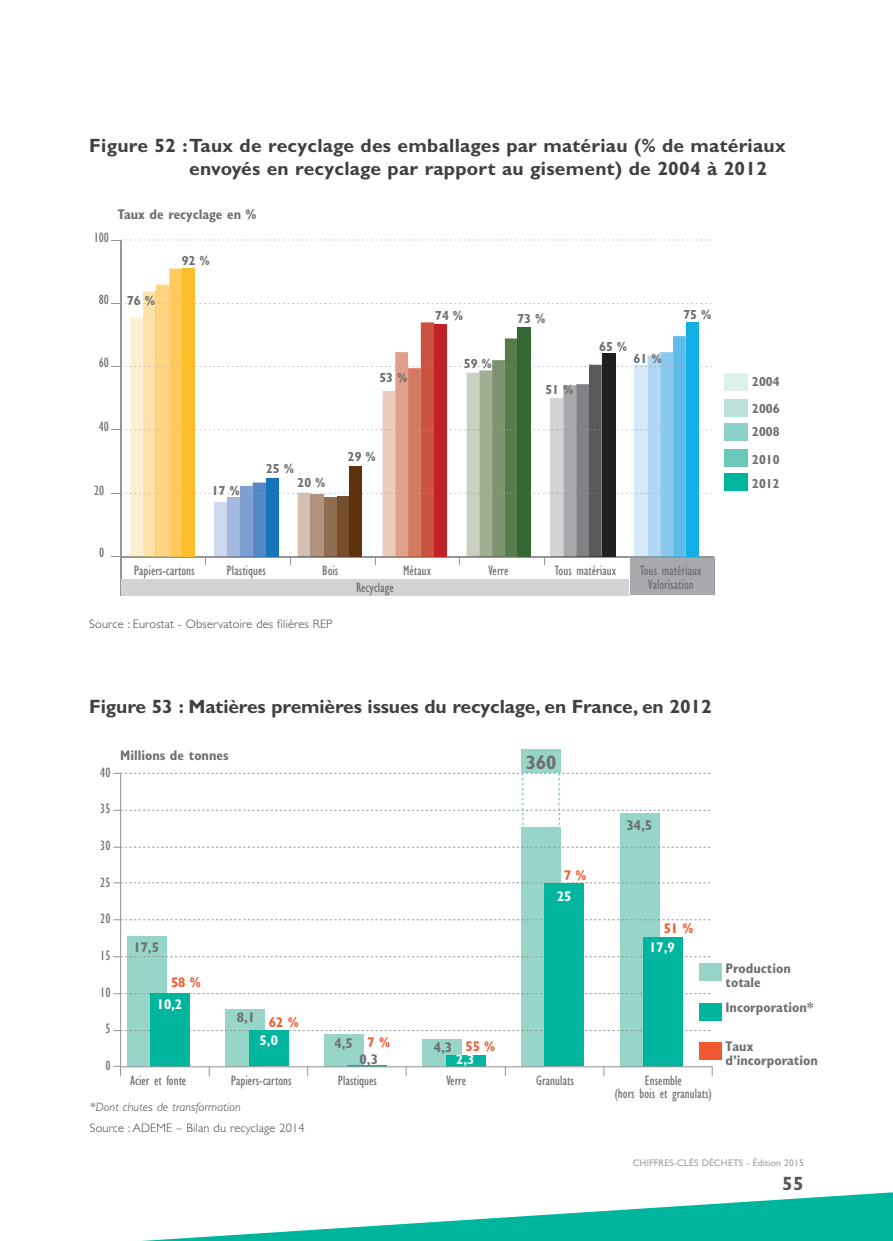
<style>
.page{position:relative;width:893px;height:1241px;background:#fff}
.page>*{position:absolute;margin:0;border:0;box-sizing:border-box;transform-origin:0 0}
.t1{font:700 condensed 19.6px "Gill Sans Std";color:#6d6e70}
.t2{font:700 19.25px/22.8px "Gill Sans Std";letter-spacing:.015em;color:#404041}
.t3{font:700 19.25px "Gill Sans Std";letter-spacing:-.005em;color:#404041}
.t4{font:700 19.25px "Gill Sans Std";color:#555658}
.t5{font:condensed 14px/14px "Gill Sans Std";color:#6d6e70;text-align:center}
.t6{font:700 condensed 14px/14px "Gill Sans Std";color:#6d6e70}
.t7{font:700 condensed 14px "Gill Sans Std";color:#fff}
.t8{font:700 condensed 14px "Gill Sans Std";color:#f15a30}
.t9{font:700 condensed 13.12px/27.3px "Gill Sans Std";color:#6d6e70}
.t10{font:300 12.25px "Gill Sans Std";letter-spacing:.015em;color:#404041}
.t11{font:italic 300 12.25px "Gill Sans Std";letter-spacing:.015em;color:#404041}
.t12{font:9.62px "Gill Sans Std";letter-spacing:.015em;color:#9d9fa1}
</style>
<div class="page">
<svg style="left:157px;top:1192px;width:736px;height:48px"></svg>
<div style="left:725px;top:373px;width:23px;height:17px;background:#dff1ed"></div>
<div style="left:725px;top:399px;width:23px;height:17px;background:#bae2da"></div>
<div style="left:725px;top:423px;width:23px;height:18px;background:#8cd1c5"></div>
<div style="left:725px;top:449px;width:23px;height:18px;background:#6dc7b8"></div>
<div style="left:725px;top:473px;width:23px;height:18px;background:#00b59e"></div>
<div style="left:629px;top:557px;width:85px;height:38px;background:#a7a9ac"></div>
<hr style="left:121px;top:556px;width:593px;height:1px;background:#939598">
<hr style="left:714px;top:557px;width:1px;height:38px;background:#939598">
<hr style="left:120px;top:240px;width:1px;height:356px;background:#939598">
<svg style="left:121px;top:240px;width:591px;height:253px"></svg>
<div style="left:121px;top:579px;width:508px;height:16px;background:#d1d3d4"></div>
<svg style="left:111px;top:268px;width:71px;height:289px"></svg>
<svg style="left:214px;top:482px;width:52px;height:75px;background:#99b4dc"></svg>
<svg style="left:383px;top:322px;width:51px;height:235px;background:#df9a89"></svg>
<svg style="left:467px;top:338px;width:51px;height:219px;background:#97a98c"></svg>
<svg style="left:544px;top:364px;width:58px;height:201px"></svg>
<svg style="left:634px;top:336px;width:52px;height:221px;background:#a3d4f1"></svg>
<svg style="left:298px;top:493px;width:51px;height:64px;background:#a58870"></svg>
<div style="left:182px;top:268px;width:13px;height:289px;background:#febe2a"></div>
<div style="left:266px;top:478px;width:13px;height:79px;background:#1674bb"></div>
<div style="left:434px;top:324px;width:13px;height:233px;background:#c12026"></div>
<div style="left:518px;top:327px;width:13px;height:230px;background:#336832"></div>
<div style="left:602px;top:353px;width:13px;height:204px;background:#231f20"></div>
<div style="left:686px;top:322px;width:13px;height:235px;background:#12aee5"></div>
<div style="left:349px;top:466px;width:13px;height:91px;background:#5d320e"></div>
<div style="left:620px;top:813px;width:39px;height:253px;background:#97d5c9"></div>
<div style="left:521px;top:827px;width:40px;height:239px;background:#97d5c9"></div>
<div style="left:521px;top:749px;width:40px;height:24px;background:#97d5c9"></div>
<div style="left:423px;top:1038px;width:39px;height:28px;background:#97d5c9"></div>
<div style="left:324px;top:1033px;width:40px;height:33px;background:#97d5c9"></div>
<div style="left:226px;top:1009px;width:39px;height:57px;background:#97d5c9"></div>
<div style="left:127px;top:936px;width:40px;height:130px;background:#97d5c9"></div>
<div style="left:699px;top:963px;width:22px;height:17px;background:#97d5c9"></div>
<div style="left:699px;top:1003px;width:22px;height:17px;background:#00b59e"></div>
<div style="left:699px;top:1042px;width:22px;height:17px;background:#f15a30"></div>
<div style="left:643px;top:936px;width:39px;height:130px;background:#00b59e"></div>
<div style="left:544px;top:883px;width:40px;height:183px;background:#00b59e"></div>
<div style="left:446px;top:1054px;width:39px;height:12px;background:#00b59e"></div>
<hr style="left:347px;top:1064px;width:40px;height:2px;background:#00b59e">
<div style="left:249px;top:1030px;width:39px;height:36px;background:#00b59e"></div>
<div style="left:150px;top:992px;width:40px;height:74px;background:#00b59e"></div>
<hr style="left:120px;top:773px;width:1px;height:293px;background:#939598">
<svg style="left:113px;top:846px;width:597px;height:1px"></svg>
<svg style="left:113px;top:882px;width:598px;height:1px"></svg>
<svg style="left:113px;top:919px;width:598px;height:1px"></svg>
<svg style="left:113px;top:956px;width:598px;height:1px"></svg>
<svg style="left:113px;top:993px;width:598px;height:1px"></svg>
<svg style="left:113px;top:1030px;width:598px;height:1px"></svg>
<hr style="left:121px;top:1066px;width:591px;height:1px;background:#939598">
<svg style="left:113px;top:1065px;width:8px;height:11px"></svg>
<svg style="left:113px;top:772px;width:598px;height:58px"></svg>
<h2 class="t2" style="left:189px;top:136px;width:598px;text-indent:-100px">Figure 52 : Taux de recyclage des emballages par matériau (% de matériaux envoyés en recyclage par rapport au gisement) de 2004 à 2012</h2>
<p class="t5" style="left:94px;top:232px;width:17px">100</p>
<p class="t6" style="left:118px;top:209px;width:140px">Taux de recyclage en %</p>
<p class="t9" style="left:182px;top:248px;width:29px">92 %</p>
<p class="t5" style="left:99px;top:294px;width:12px">80</p>
<p class="t9" style="left:127px;top:288px;width:29px">76 %</p>
<p class="t5" style="left:99px;top:356px;width:12px">60</p>
<p class="t5" style="left:99px;top:420px;width:12px">40</p>
<p class="t5" style="left:94px;top:485px;width:12px">20</p>
<p class="t9" style="left:212px;top:478px;width:29px">17 %</p>
<p class="t9" style="left:266px;top:456px;width:29px">25 %</p>
<p class="t9" style="left:297px;top:470px;width:29px">20 %</p>
<p class="t9" style="left:379px;top:365px;width:29px">53 %</p>
<p class="t9" style="left:348px;top:444px;width:29px">29 %</p>
<p class="t9" style="left:435px;top:303px;width:29px">74 %</p>
<p class="t9" style="left:683px;top:302px;width:29px">75 %</p>
<p class="t9" style="left:464px;top:351px;width:29px">59 %</p>
<p class="t9" style="left:517px;top:306px;width:29px">73 %</p>
<p class="t9" style="left:599px;top:334px;width:29px">65 %</p>
<p class="t9" style="left:634px;top:346px;width:29px">61 %</p>
<p class="t9" style="left:545px;top:377px;width:29px">51 %</p>
<p class="t5" style="left:99px;top:547px;width:7px">0</p>
<p class="t5" style="left:134px;top:565px;width:62px">Papiers-cartons</p>
<p class="t5" style="left:227px;top:565px;width:41px">Plastiques</p>
<p class="t5" style="left:489px;top:565px;width:21px">Verre</p>
<p class="t5" style="left:322px;top:565px;width:18px">Bois</p>
<p class="t5" style="left:555px;top:565px;width:63px">Tous matériaux</p>
<p class="t5" style="left:640px;top:565px;width:63px">Tous matériaux<br>Valorisation</p>
<p class="t5" style="left:403px;top:565px;width:30px">Métaux</p>
<p class="t5" style="left:356px;top:581px;width:39px">Recyclage</p>
<p class="t10" style="left:89px;top:619px;width:245px">Source : Eurostat - Observatoire des filières REP</p>
<p class="t9" style="left:752px;top:369px;width:29px">2004<br>2006</p>
<p class="t9" style="left:752px;top:419px;width:29px">2008<br>2010</p>
<p class="t9" style="left:752px;top:470px;width:29px">2012</p>
<h2 class="t3" style="left:89px;top:699px;width:624px">Figure 53 : Matières premières issues du recyclage, en France, en 2012</h2>
<p class="t5" style="left:100px;top:766px;width:12px">40</p>
<p class="t5" style="left:100px;top:802px;width:12px">35</p>
<p class="t5" style="left:100px;top:839px;width:12px">30</p>
<p class="t5" style="left:100px;top:876px;width:12px">25</p>
<p class="t5" style="left:100px;top:912px;width:12px">20</p>
<p class="t5" style="left:100px;top:949px;width:12px">15</p>
<p class="t5" style="left:100px;top:986px;width:12px">10</p>
<p class="t5" style="left:105px;top:1022px;width:7px">5</p>
<p class="t5" style="left:105px;top:1059px;width:7px">0</p>
<p class="t6" style="left:120px;top:749px;width:110px">Millions de tonnes</p>
<h1 class="t1" style="left:526px;top:754px;width:32px">360</h1>
<p class="t8" style="left:564px;top:869px;width:24px">7 %</p>
<p class="t7" style="left:557px;top:890px;width:16px">25</p>
<p class="t6" style="left:626px;top:819px;width:27px">34,5</p>
<p class="t8" style="left:664px;top:922px;width:31px">51 %</p>
<p class="t6" style="left:133px;top:941px;width:27px">17,5</p>
<p class="t7" style="left:649px;top:941px;width:27px">17,9</p>
<p class="t8" style="left:171px;top:976px;width:31px">58 %</p>
<p class="t7" style="left:157px;top:998px;width:27px">10,2</p>
<p class="t6" style="left:237px;top:1011px;width:20px">8,1</p>
<p class="t8" style="left:269px;top:1016px;width:31px">62 %</p>
<p class="t7" style="left:260px;top:1034px;width:20px">5,0</p>
<p class="t6" style="left:334px;top:1037px;width:20px">4,5</p>
<p class="t8" style="left:367px;top:1037px;width:24px">7 %</p>
<p class="t8" style="left:465px;top:1040px;width:31px">55 %</p>
<p class="t6" style="left:434px;top:1041px;width:20px">4,3</p>
<p class="t6" style="left:360px;top:1053px;width:20px">0,3</p>
<p class="t7" style="left:456px;top:1053px;width:20px">2,3</p>
<p class="t5" style="left:130px;top:1074px;width:58px">Acier et fonte</p>
<p class="t5" style="left:231px;top:1074px;width:62px">Papiers-cartons</p>
<p class="t5" style="left:338px;top:1074px;width:41px">Plastiques</p>
<p class="t5" style="left:446px;top:1074px;width:21px">Verre</p>
<p class="t5" style="left:536px;top:1074px;width:39px">Granulats</p>
<p class="t5" style="left:615px;top:1075px;width:98px;line-height:12.6px">Ensemble<br>(hors bois et granulats)</p>
<p class="t11" style="left:90px;top:1101px;width:152px">*Dont chutes de transformation</p>
<p class="t10" style="left:90px;top:1122px;width:216px">Source : ADEME – Bilan du recyclage 2014</p>
<p class="t6" style="left:725px;top:962px;width:67px">Production totale</p>
<p class="t6" style="left:725px;top:1001px;width:90px">Incorporation*</p>
<p class="t6" style="left:725px;top:1040px;width:94px">Taux d’incorporation</p>
<p class="t12" style="left:633px;top:1159px;width:173px">CHIFFRES-CLÉS DÉCHETS - Édition 2015</p>
<h2 class="t4" style="left:782px;top:1175px;width:23px">55</h2>
</div>
